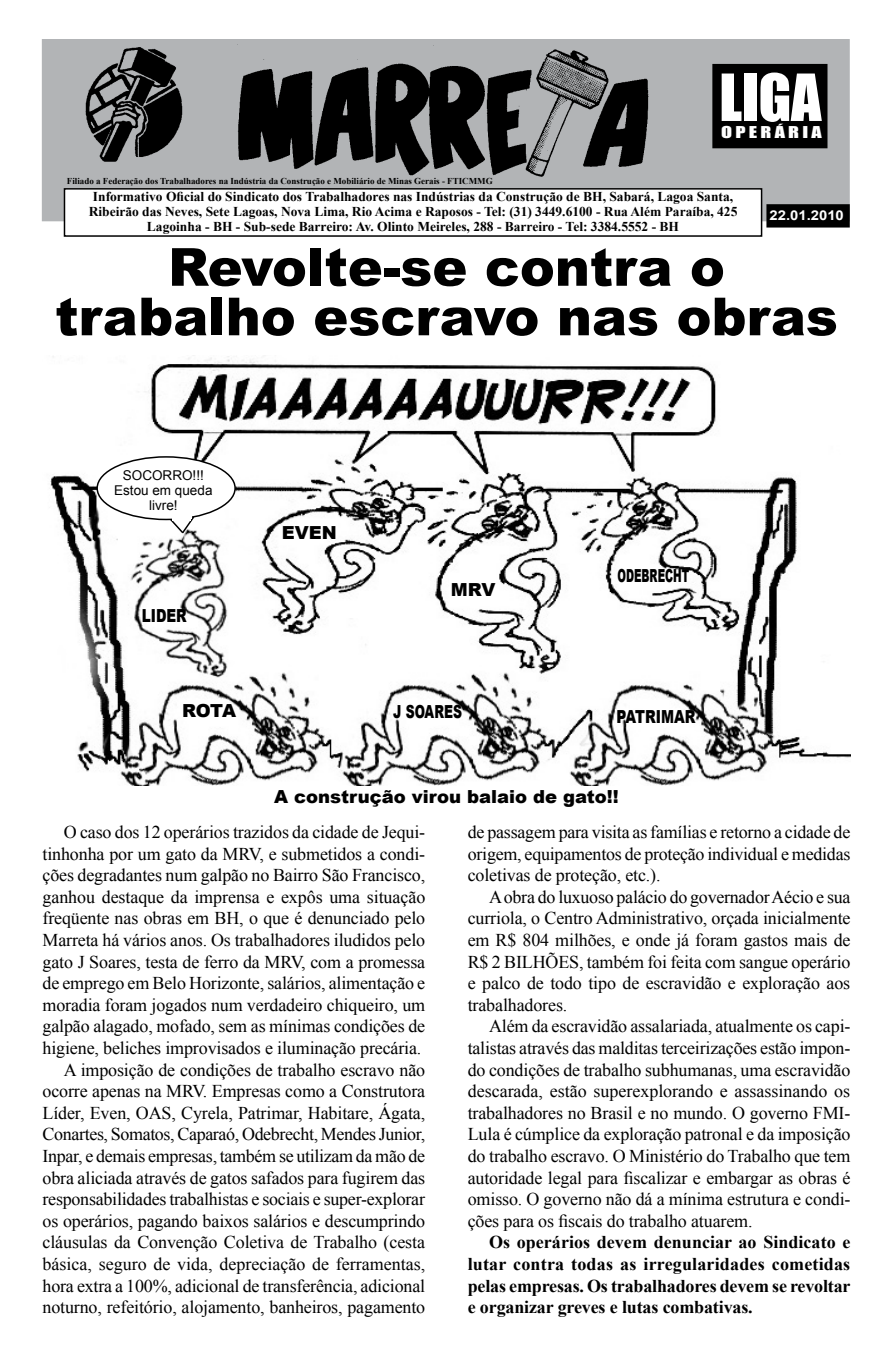
<style>
.page{position:relative;width:893px;height:1361px;background:#fff}
.page>*{position:absolute;margin:0;border:0;box-sizing:border-box;transform-origin:0 0}
.t1{font:60px "Impact";color:#fff}
.t2{font:900 52.5px/49.5px "Arial";color:#000;text-align:center}
.t3{font:18px/21.6px "Times New Roman";letter-spacing:-.01em;color:#000;text-align:justify}
.t4{font:700 18px/21.6px "Times New Roman";letter-spacing:-.01em;color:#000;text-align:justify}
.t5{font:900 18px "Arial";color:#000}
.t6{font:900 18px "Arial";color:#000;scale:.58 1}
.t7{font:900 18px "Arial";color:#000;scale:.77 1}
.t8{font:900 18px "Arial";color:#000;scale:.69 1}
.t9{font:900 18px "Arial";color:#000;scale:.75 1}
.t10{font:15px "Impact";letter-spacing:.16em;color:#fff;scale:1.35 1}
.t11{font:700 13.5px/14.9px "Times New Roman";color:#000;text-align:center}
.t12{font:13.5px/15px "Arial";color:#000;text-align:center}
.t13{font:700 13.5px "Arial";color:#fff;scale:1.1 1}
.t14{font:700 9px "Times New Roman";color:#000}
</style>
<div class="page">
<div style="left:42px;top:39px;width:808px;height:182px;background:#b2b4b6"></div>
<div style="left:767px;top:205px;width:82px;height:22px;background:#000"></div>
<div style="left:766px;top:204px;width:84px;height:23px;border:2px solid #000"></div>
<img style="left:237px;top:44px;width:411px;height:133px">
<img style="left:85px;top:39px;width:97px;height:123px">
<div style="left:713px;top:65px;width:114px;height:83px;background:#000"></div>
<div style="left:712px;top:64px;width:115px;height:84px;border:2px solid #000"></div>
<div style="left:64px;top:189px;width:698px;height:47px;background:#fff"></div>
<div style="left:64px;top:188px;width:698px;height:49px;border:2px solid #000"></div>
<img style="left:50px;top:355px;width:800px;height:431px">
<div style="left:97px;top:457px;width:138px;height:62px;background:#fff;border-radius:50%"></div>
<div style="left:96px;top:456px;width:140px;height:64px;border:2px solid #000;border-radius:50%"></div>
<svg style="left:169px;top:514px;width:27px;height:21px"></svg>
<p class="t14" style="left:67px;top:175px;width:427px">Filiado a Federação dos Trabalhadores na Indústria da Construção e Mobiliário de Minas Gerais - FTICMMG</p>
<h1 class="t1" style="left:719px;top:51px;width:104px">LIGA</h1>
<p class="t10" style="left:721px;top:120px;width:68px">OPERÁRIA</p>
<p class="t11" style="left:89px;top:189px;width:650px">Informativo Oficial do Sindicato dos Trabalhadores nas Indústrias da Construção de BH, Sabará, Lagoa Santa,<br>Ribeirão das Neves, Sete Lagoas, Nova Lima, Rio Acima e Raposos - Tel: (31) 3449.6100 - Rua Além Paraíba, 425<br>Lagoinha - BH - Sub-sede Barreiro: Av. Olinto Meireles, 288 - Barreiro - Tel: 3384.5552 - BH</p>
<p class="t13" style="left:770px;top:207px;width:69px">22.01.2010</p>
<h2 class="t2" style="left:55px;top:241px;width:784px">Revolte-se contra o trabalho escravo nas obras</h2>
<p class="t12" style="left:114px;top:468px;width:100px">Socorro!!!<br>Estou em queda livre!</p>
<p class="t9" style="left:142px;top:602px;width:62px">lider</p>
<p class="t5" style="left:182px;top:698px;width:56px">rota</p>
<p class="t5" style="left:282px;top:520px;width:56px">even</p>
<p class="t5" style="left:451px;top:576px;width:46px">mrv</p>
<p class="t6" style="left:617px;top:562px;width:125px">odebrecht</p>
<p class="t8" style="left:393px;top:699px;width:101px">j soares</p>
<p class="t7" style="left:617px;top:703px;width:26px">PATRIMAR</p>
<p class="t5" style="left:274px;top:783px;width:346px">a construção virou balaio de gato!!</p>
<p class="t3" style="left:43px;top:821px;width:384px;text-align:right">O caso dos 12 operários trazidos da cidade de Jequi&shy;tinhonha por um gato da MRV, e submetidos a condi&shy;ções degradantes num galpão no Bairro São Francisco, ganhou destaque da imprensa e expôs uma situação freqüente nas obras em BH, o que é denunciado pelo Marreta há vários anos. Os trabalhadores iludidos pelo gato J Soares, testa de ferro da MRV, com a promessa de emprego em Belo Horizonte, salários, alimentação e moradia foram jogados num verdadeiro chiqueiro, um galpão alagado, mofado, sem as mínimas condições de higiene, beliches improvisados e iluminação precária.<br>A imposição de condições de trabalho escravo não ocorre apenas na MRV. Empresas como a Construtora Líder, Even, OAS, Cyrela, Patrimar, Habitare, Ágata, Conartes, Somatos, Caparaó, Odebrecht, Mendes Junior, Inpar, e demais empresas, também se utilizam da mão de obra aliciada através de gatos safados para fugirem das responsabilidades trabalhistas e sociais e super-explorar os operários, pagando baixos salários e descumprindo cláusulas da Convenção Coletiva de Trabalho (cesta básica, seguro de vida, depreciação de ferramentas, hora extra a 100%, adicional de transferência, adicional noturno, refeitório, alojamento, banheiros, pagamento</p>
<p class="t3" style="left:468px;top:821px;width:384px">de passagem para visita as famílias e retorno a cidade de origem, equipamentos de proteção individual e medidas coletivas de proteção, etc.).</p>
<p class="t3" style="left:468px;top:885px;width:384px;text-indent:21px">A obra do luxuoso palácio do governador Aécio e sua curriola, o Centro Administrativo, orçada inicialmente em R$ 804 milhões, e onde já foram gastos mais de R$ 2 BILHÕES, também foi feita com sangue operário e palco de todo tipo de escravidão e exploração aos trabalhadores.</p>
<p class="t3" style="left:468px;top:1015px;width:384px;text-indent:21px">Além da escravidão assalariada, atualmente os capi&shy;talistas através das malditas terceirizações estão impon&shy;do condições de trabalho subhumanas, uma escravidão descarada, estão superexplorando e assassinando os trabalhadores no Brasil e no mundo. O governo FMI-Lula é cúmplice da exploração patronal e da imposição do trabalho escravo. O Ministério do Trabalho que tem autoridade legal para fiscalizar e embargar as obras é omisso. O governo não dá a mínima estrutura e condi&shy;ções para os fiscais do trabalho atuarem.</p>
<p class="t4" style="left:468px;top:1231px;width:384px;text-indent:21px">Os operários devem denunciar ao Sindicato e lutar contra todas as irregularidades cometidas pelas empresas. Os trabalhadores devem se revoltar e organizar greves e lutas combativas.</p>
</div>
